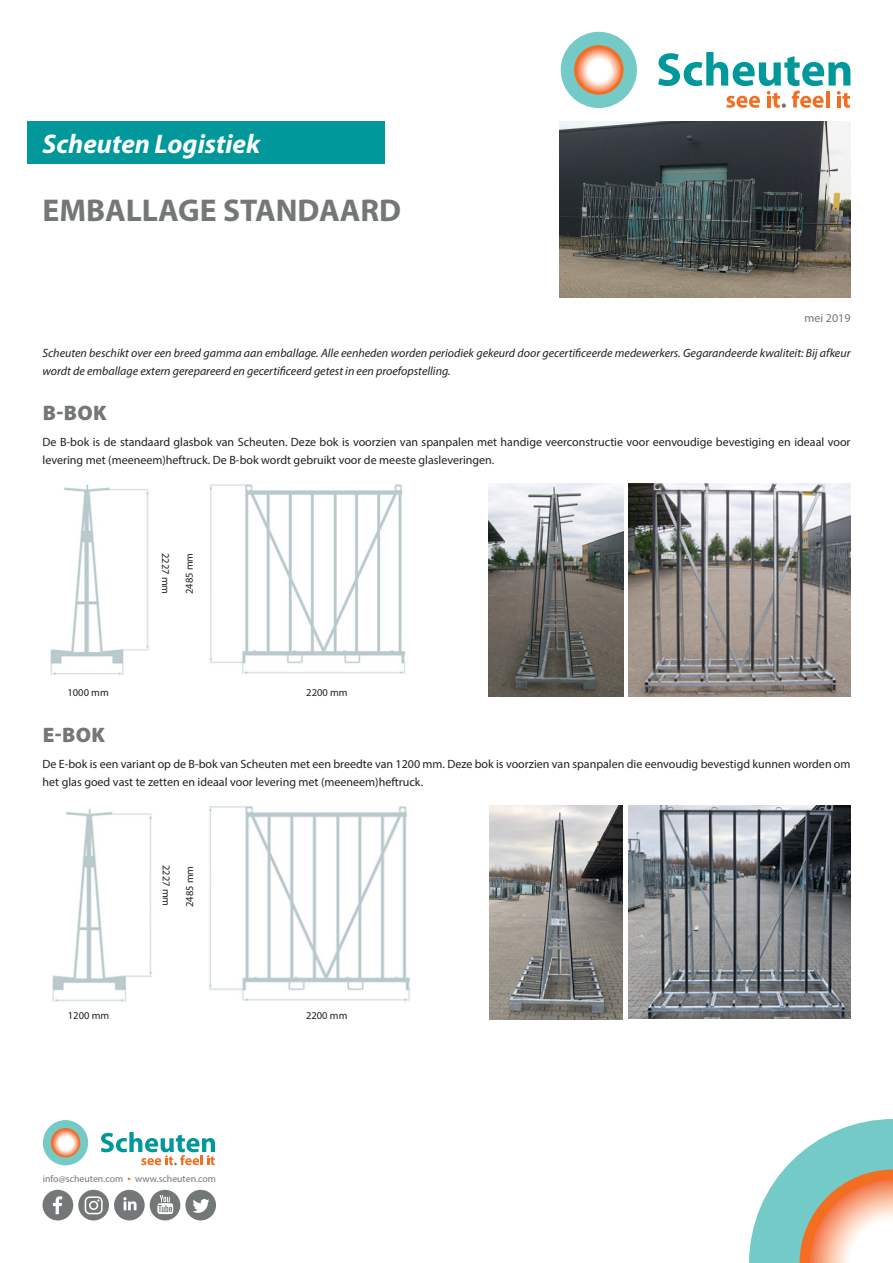
<style>
.page{position:relative;width:893px;height:1263px;background:#fff}
.page>*{position:absolute;margin:0;border:0;box-sizing:border-box;transform-origin:0 0}
.t1{font:700 31.65px "Myriad Pro";color:#747778}
.t2{font:italic 700 27px "Myriad Pro";color:#fff}
.t3{font:900 21px "Myriad Pro";letter-spacing:.02em;color:#747778}
.t4{font:12px/18px "Myriad Pro";color:#231f20}
.t5{font:italic 12px/18px "Myriad Pro";color:#231f20}
.t6{font:12px "Myriad Pro";color:#747778}
.t7{font:10.5px "Myriad Pro";color:#231f20}
.t8{font:9.75px "Myriad Pro";color:#747778}
.s1{font-size:11.7px;color:#f36e21}
</style>
<div class="page">
<div style="left:561px;top:32px;width:76px;height:76px;background:#73cac7;border-radius:50%"></div>
<svg style="left:574px;top:45px;width:50px;height:50px"></svg>
<svg style="left:577px;top:48px;width:44px;height:44px;background:#fac9b3"></svg>
<svg style="left:658px;top:52px;width:192px;height:56px"></svg>
<svg style="left:749px;top:1119px;width:144px;height:144px"></svg>
<div style="left:43px;top:1120px;width:45px;height:45px;background:#73cac7;border-radius:50%"></div>
<svg style="left:51px;top:1128px;width:29px;height:29px"></svg>
<svg style="left:52px;top:1129px;width:27px;height:27px"></svg>
<svg style="left:101px;top:1132px;width:114px;height:33px"></svg>
<div style="left:27px;top:122px;width:357px;height:42px;background:#00989b"></div>
<svg style="left:43px;top:1190px;width:173px;height:30px"></svg>
<img style="left:209px;top:484px;width:197px;height:190px">
<img style="left:629px;top:483px;width:221px;height:213px">
<img style="left:52px;top:808px;width:100px;height:194px">
<img style="left:209px;top:806px;width:201px;height:195px">
<img style="left:489px;top:806px;width:134px;height:213px">
<img style="left:629px;top:806px;width:221px;height:212px">
<img style="left:50px;top:484px;width:99px;height:191px">
<img style="left:489px;top:483px;width:134px;height:213px">
<img style="left:560px;top:122px;width:290px;height:175px">
<p class="t2" style="left:43px;top:126px;width:219px">Scheuten Logistiek</p>
<p class="t1" style="left:43px;top:189px;width:360px">EMBALLAGE STANDAARD</p>
<p class="t6" style="left:805px;top:310px;width:47px">mei 2019</p>
<p class="t5" style="left:43px;top:343px;width:809px">Scheuten beschikt over een breed gamma aan emballage. Alle eenheden worden periodiek gekeurd door gecertificeerde medewerkers. Gegarandeerde kwaliteit: Bij afkeur wordt de emballage extern gerepareerd en gecertificeerd getest in een proefopstelling.</p>
<p class="t3" style="left:43px;top:401px;width:65px">B-BOK</p>
<p class="t4" style="left:43px;top:433px;width:809px">De B-bok is de standaard glasbok van Scheuten. Deze bok is voorzien van spanpalen met handige veerconstructie voor eenvoudige bevestiging en ideaal voor levering met (meeneem)heftruck. De B-bok wordt gebruikt voor de meeste glasleveringen.</p>
<p class="t7" style="left:68px;top:686px;width:43px">1000 mm</p>
<p class="t7" style="left:172px;top:553px;width:43px;rotate:90deg">2227 mm</p>
<p class="t7" style="left:183px;top:594px;width:43px;rotate:-90deg">2485 mm</p>
<p class="t7" style="left:306px;top:686px;width:43px">2200 mm</p>
<p class="t3" style="left:43px;top:723px;width:64px">E-BOK</p>
<p class="t4" style="left:43px;top:755px;width:809px">De E-bok is een variant op de B-bok van Scheuten met een breedte van 1200 mm. Deze bok is voorzien van spanpalen die eenvoudig bevestigd kunnen worden om het glas goed vast te zetten en ideaal voor levering met (meeneem)heftruck.</p>
<p class="t7" style="left:68px;top:1008px;width:43px">1200 mm</p>
<p class="t7" style="left:173px;top:865px;width:43px;rotate:90deg">2227 mm</p>
<p class="t7" style="left:183px;top:907px;width:43px;rotate:-90deg">2485 mm</p>
<p class="t8" style="left:43px;top:1173px;width:175px">info@scheuten.com <span class="s1">•</span> www.scheuten.com</p>
<p class="t7" style="left:306px;top:1008px;width:43px">2200 mm</p>
</div>
